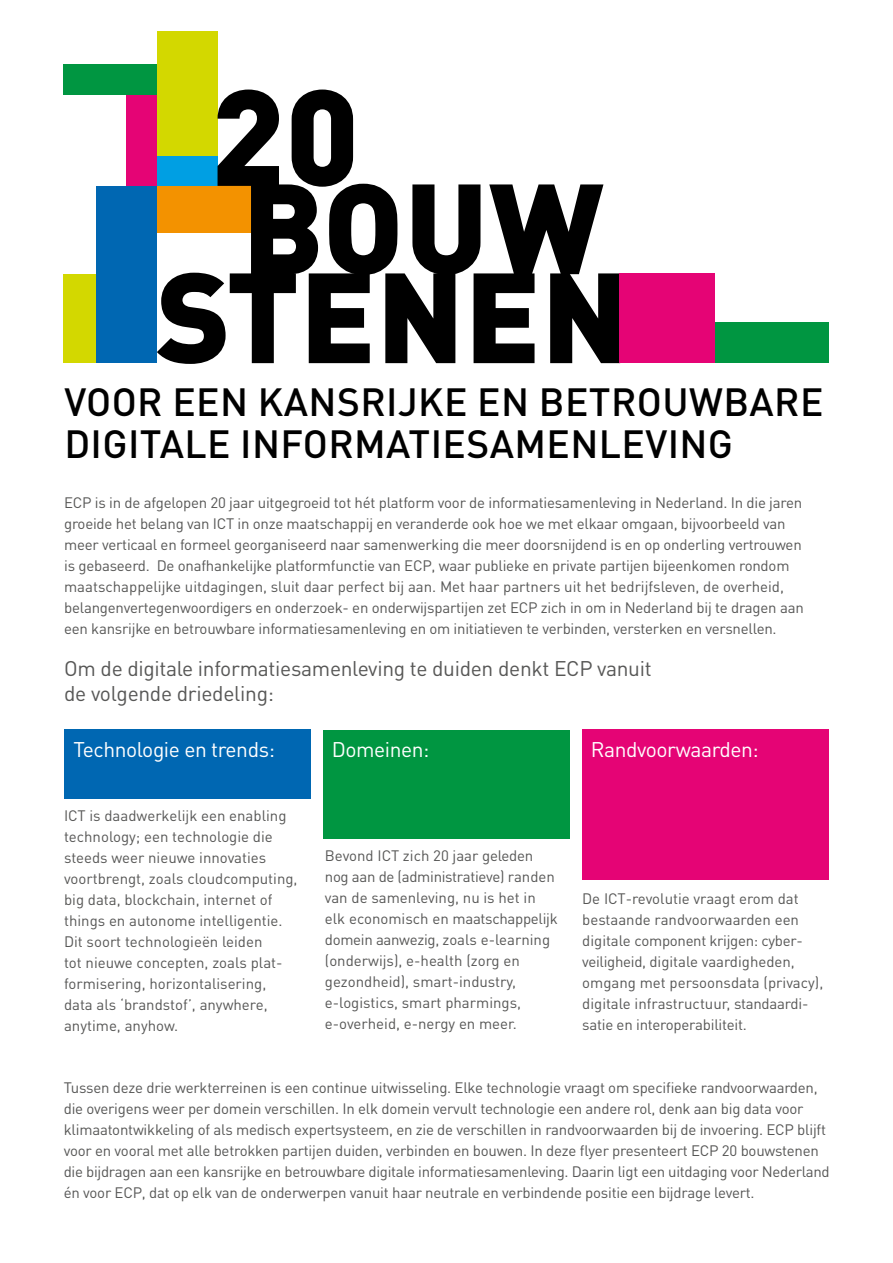
<style>
.page{position:relative;width:893px;height:1263px;background:#fff}
.page>*{position:absolute;margin:0;border:0;box-sizing:border-box;transform-origin:0 0}
.t1{font:900 134.1px "DIN Pro";color:#000}
.t2{font:900 126px/88.9px "DIN Pro";color:#000;text-align:center}
.t3{font:500 38.85px/42px "DIN Pro";letter-spacing:.01em;color:#000}
.t4{font:21px/25.5px "DIN Pro";letter-spacing:-.015em;color:#575756}
.t5{font:21px "DIN Pro";letter-spacing:-.02em;color:#fff}
.t6{font:15px/21px "DIN Pro";letter-spacing:-.015em;color:#575756}
</style>
<div class="page">
<div style="left:323px;top:730px;width:247px;height:109px;background:#009641"></div>
<div style="left:701px;top:323px;width:128px;height:40px;background:#009641"></div>
<div style="left:64px;top:730px;width:246px;height:69px;background:#0067b2"></div>
<div style="left:582px;top:730px;width:247px;height:150px;background:#e50475"></div>
<div style="left:157px;top:185px;width:105px;height:48px;background:#f39200"></div>
<div style="left:127px;top:95px;width:31px;height:91px;background:#e50475"></div>
<div style="left:63px;top:64px;width:122px;height:31px;background:#009641"></div>
<div style="left:157px;top:156px;width:61px;height:30px;background:#009fe3"></div>
<div style="left:157px;top:31px;width:61px;height:125px;background:#d3d800"></div>
<div style="left:64px;top:275px;width:34px;height:88px;background:#d3d800"></div>
<div style="left:96px;top:186px;width:61px;height:177px;background:#0067b2"></div>
<div style="left:619px;top:274px;width:96px;height:89px;background:#e50475"></div>
<h1 class="t1" style="left:210px;top:46px;width:151px">20</h1>
<h2 class="t2" style="left:156px;top:179px;width:475px">BOUW<br>STENEN</h2>
<h3 class="t3" style="left:64px;top:379px;width:761px">VOOR EEN KANSRIJKE EN BETROUWBARE<br>DIGITALE INFORMATIESAMENLEVING</h3>
<p class="t6" style="left:64px;top:491px;width:741px">ECP is in de afgelopen 20 jaar uitgegroeid tot hét platform voor de informatiesamenleving in Nederland. In die jaren groeide het belang van ICT in onze maatschappij en veranderde ook hoe we met elkaar omgaan, bijvoorbeeld van meer verticaal en formeel georganiseerd naar samenwerking die meer doorsnijdend is en op onderling vertrouwen is gebaseerd. De onafhankelijke platformfunctie van ECP, waar publieke en private partijen bijeenkomen rondom maatschappelijke uitdagingen, sluit daar perfect bij aan. Met haar partners uit het bedrijfsleven, de overheid, belangenvertegenwoordigers en onderzoek- en onderwijspartijen zet ECP zich in om in Nederland bij te dragen aan een kansrijke en betrouwbare informatiesamenleving en om initiatieven te verbinden, versterken en versnellen.</p>
<h3 class="t4" style="left:64px;top:654px;width:589px">Om de digitale informatiesamenleving te duiden denkt ECP vanuit de volgende driedeling:</h3>
<h3 class="t5" style="left:73px;top:735px;width:203px">Technologie en trends:</h3>
<p class="t6" style="left:64px;top:804px;width:235px">ICT is daadwerkelijk een enabling technology; een technologie die steeds weer nieuwe innovaties voortbrengt, zoals cloudcomputing, big data, blockchain, internet of things en autonome intelligentie.<br>Dit soort technologieën leiden<br>tot nieuwe concepten, zoals plat&shy;formisering, horizontalisering, data als ‘brandstof’, anywhere, anytime, anyhow.</p>
<h3 class="t5" style="left:332px;top:735px;width:99px">Domeinen:</h3>
<h3 class="t5" style="left:591px;top:735px;width:170px">Randvoorwaarden:</h3>
<p class="t6" style="left:325px;top:844px;width:234px">Bevond ICT zich 20 jaar geleden nog aan de (administratieve) randen van de samenleving, nu is het in elk economisch en maatschappelijk domein aanwezig, zoals e-learning (onderwijs), e-health (zorg en gezondheid), smart-industry, e-logistics, smart pharmings, e-overheid, e-nergy en meer.</p>
<p class="t6" style="left:582px;top:887px;width:243px">De ICT-revolutie vraagt erom dat bestaande randvoorwaarden een digitale component krijgen: cyber&shy;veiligheid, digitale vaardigheden, omgang met persoonsdata (privacy), digitale infrastructuur, standaardi&shy;satie en interoperabiliteit.</p>
<p class="t6" style="left:64px;top:1076px;width:767px">Tussen deze drie werkterreinen is een continue uitwisseling. Elke technologie vraagt om specifieke randvoorwaarden, die overigens weer per domein verschillen. In elk domein vervult technologie een andere rol, denk aan big data voor klimaatontwikkeling of als medisch expertsysteem, en zie de verschillen in randvoorwaarden bij de invoering. ECP blijft voor en vooral met alle betrokken partijen duiden, verbinden en bouwen. In deze flyer presenteert ECP 20 bouwstenen die bijdragen aan een kansrijke en betrouwbare digitale informatiesamenleving. Daarin ligt een uitdaging voor Nederland én voor ECP, dat op elk van de onderwerpen vanuit haar neutrale en verbindende positie een bijdrage levert.</p>
</div>
